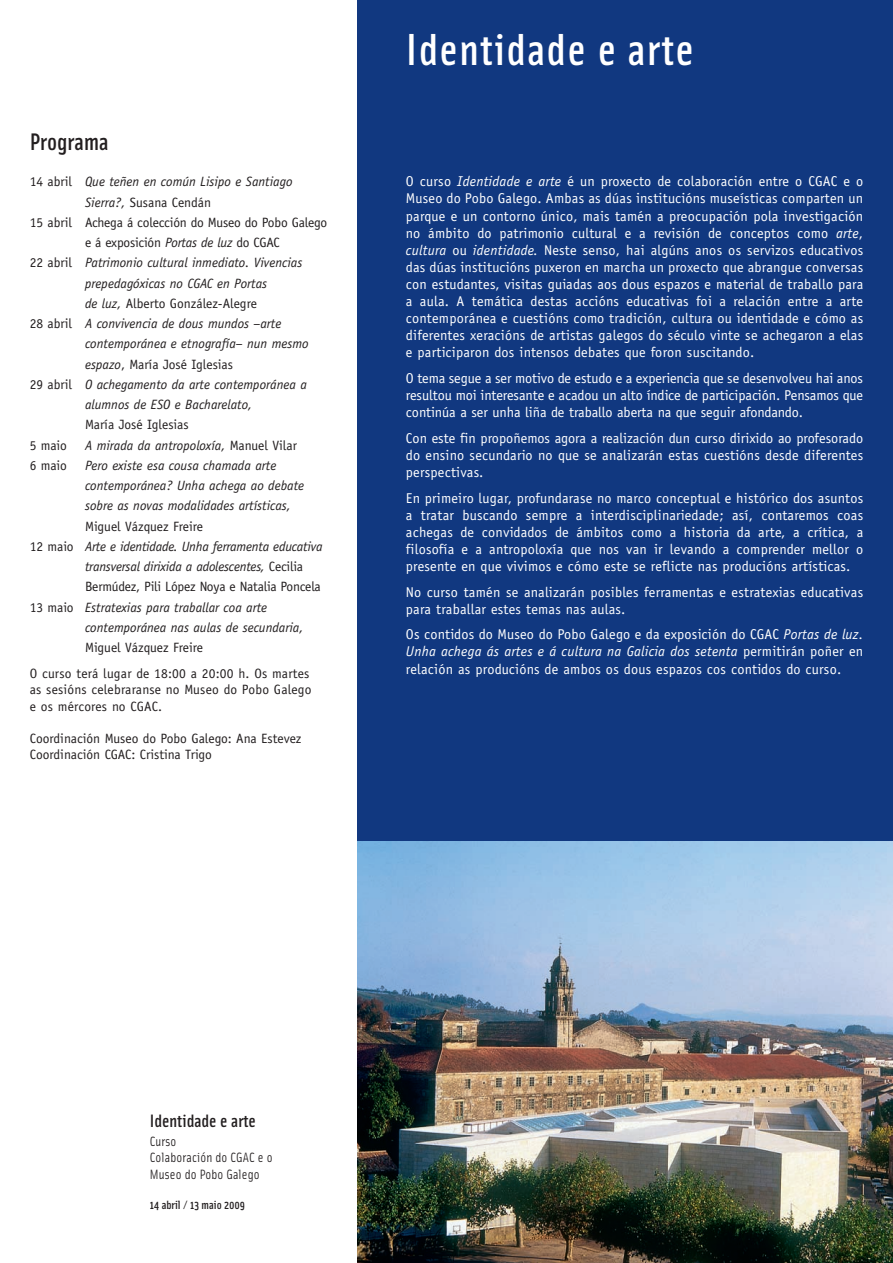
<style>
.page{position:relative;width:893px;height:1263px;background:#fff}
.page>*{position:absolute;margin:0;border:0;box-sizing:border-box;transform-origin:0 0}
.t1{font:500 45px "Solex";letter-spacing:.03em;color:#fff}
.t2{font:500 24px "Solex";color:#231f20}
.t3{font:500 18px "Solex";color:#231f20}
.t4{font:14.25px/17.1px "Officina Sans";letter-spacing:.015em;color:#fff;text-align:justify}
.t5{font:italic 13.5px/20.2px "Officina Sans";color:#231f20}
.t6{font:13.5px/16.2px "Officina Sans";color:#231f20}
.t7{font:13.5px/16.2px "Solex";letter-spacing:.015em;color:#231f20}
.t8{font:500 12px "Solex";color:#231f20}
.s1{font-style:normal}
.s2{font-style:italic}
</style>
<div class="page">
<div style="left:357px;top:0;width:536px;height:1263px;background:#113880"></div>
<img style="left:357px;top:842px;width:536px;height:421px">
<h2 class="t2" style="left:30px;top:128px;width:80px">Programa</h2>
<p class="t5" style="left:30px;top:173px;width:264px"><span class="s1">14 abril</span> Que teñen en común Lisipo e Santiago</p>
<p class="t6" style="left:85px;top:195px;width:128px"><span class="s2">Sierra?,</span> Susana Cendán</p>
<p class="t6" style="left:30px;top:215px;width:299px">15 abril Achega á colección do Museo do Pobo Galego</p>
<p class="t6" style="left:85px;top:235px;width:196px">e á exposición <span class="s2">Portas de luz</span> do CGAC</p>
<p class="t5" style="left:30px;top:254px;width:274px"><span class="s1">22 abril</span> Patrimonio cultural inmediato. Vivencias</p>
<p class="t5" style="left:85px;top:274px;width:184px">prepedagóxicas no CGAC en Portas</p>
<p class="t6" style="left:85px;top:296px;width:173px"><span class="s2">de luz,</span> Alberto González-Alegre</p>
<p class="t5" style="left:30px;top:314px;width:253px"><span class="s1">28 abril</span> A convivencia de dous mundos –arte</p>
<p class="t5" style="left:85px;top:335px;width:225px">contemporánea e etnografía– nun mesmo</p>
<p class="t6" style="left:85px;top:357px;width:149px"><span class="s2">espazo</span>, María José Iglesias</p>
<p class="t5" style="left:30px;top:375px;width:279px"><span class="s1">29 abril</span> O achegamento da arte contemporánea a</p>
<p class="t5" style="left:85px;top:395px;width:169px">alumnos de ESO e Bacharelato,</p>
<p class="t6" style="left:85px;top:418px;width:105px">María José Iglesias</p>
<p class="t6" style="left:30px;top:438px;width:39px">5 maio</p>
<p class="t5" style="left:85px;top:436px;width:213px">A mirada da antropoloxía, <span class="s1">Manuel Vilar</span></p>
<p class="t6" style="left:30px;top:458px;width:39px">6 maio</p>
<p class="t5" style="left:85px;top:456px;width:221px">Pero existe esa cousa chamada arte contemporánea? Unha achega ao debate sobre as novas modalidades artísticas,</p>
<p class="t6" style="left:85px;top:519px;width:120px">Miguel Vázquez Freire</p>
<p class="t5" style="left:30px;top:537px;width:294px"><span class="s1">12 maio</span> Arte e identidade. Unha ferramenta educativa</p>
<p class="t5" style="left:85px;top:557px;width:219px">transversal dirixida a adolescentes, <span class="s1">Cecilia</span></p>
<p class="t6" style="left:85px;top:580px;width:237px">Bermúdez, Pili López Noya e Natalia Poncela</p>
<p class="t5" style="left:30px;top:598px;width:239px"><span class="s1">13 maio</span> Estratexias para traballar coa arte</p>
<p class="t5" style="left:85px;top:618px;width:220px">contemporánea nas aulas de secundaria,</p>
<p class="t6" style="left:30px;top:636px;width:281px;line-height:26.1px;text-indent:55px">Miguel Vázquez Freire<br>O curso terá lugar de 18:00 a 20:00 h. Os martes</p>
<p class="t6" style="left:30px;top:683px;width:283px">as sesións celebraranse no Museo do Pobo Galego e os mércores no CGAC.</p>
<p class="t6" style="left:30px;top:731px;width:273px">Coordinación Museo do Pobo Galego: Ana Estevez<br>Coordinación CGAC: Cristina Trigo</p>
<h1 class="t1" style="left:406px;top:23px;width:290px">Identidade e arte</h1>
<p class="t4" style="left:406px;top:174px;width:459px">O curso <span class="s2">Identidade e arte</span> é un proxecto de colaboración entre o CGAC e o Museo do Pobo Galego. Ambas as dúas institucións museísticas comparten un parque e un contorno único, mais tamén a preocupación pola investigación no ámbito do patrimonio cultural e a revisión de conceptos como <span class="s2">arte</span>, <span class="s2">cultura</span> ou <span class="s2">identidade.</span> Neste senso, hai algúns anos os servizos educativos das dúas institucións puxeron en marcha un proxecto que abrangue conversas con estudantes, visitas guiadas aos dous espazos e material de traballo para a aula. A temática destas accións educativas foi a relación entre a arte contemporánea e cuestións como tradición, cultura ou identidade e cómo as diferentes xeracións de artistas galegos do século vinte se achegaron a elas e participaron dos intensos debates que foron suscitando.</p>
<p class="t4" style="left:406px;top:371px;width:459px">O tema segue a ser motivo de estudo e a experiencia que se desenvolveu hai anos resultou moi interesante e acadou un alto índice de participación. Pensamos que continúa a ser unha liña de traballo aberta na que seguir afondando.</p>
<p class="t4" style="left:406px;top:431px;width:459px">Con este fin propoñemos agora a realización dun curso dirixido ao profesorado do ensino secundario no que se analizarán estas cuestións desde diferentes perspectivas.</p>
<p class="t4" style="left:406px;top:490px;width:459px">En primeiro lugar, profundarase no marco conceptual e histórico dos asuntos a tratar buscando sempre a interdisciplinariedade; así, contaremos coas achegas de convidados de ámbitos como a historia da arte, a crítica, a filosofía e a antropoloxía que nos van ir levando a comprender mellor o presente en que vivimos e cómo este se reflicte nas producións artísticas.</p>
<p class="t4" style="left:406px;top:584px;width:459px">No curso tamén se analizarán posibles ferramentas e estratexias educativas para traballar estes temas nas aulas.</p>
<p class="t4" style="left:406px;top:627px;width:459px">Os contidos do Museo do Pobo Galego e da exposición do CGAC <span class="s2">Portas de luz.<br>Unha achega ás artes e á cultura na Galicia dos setenta</span> permitirán poñer en relación as producións de ambos os dous espazos cos contidos do curso.</p>
<p class="t3" style="left:150px;top:1110px;width:108px">Identidade e arte</p>
<p class="t7" style="left:150px;top:1133px;width:124px">Curso<br>Colaboración do CGAC e o<br>Museo do Pobo Galego</p>
<p class="t8" style="left:150px;top:1197px;width:97px">14 abril / 13 maio 2009</p>
</div>
